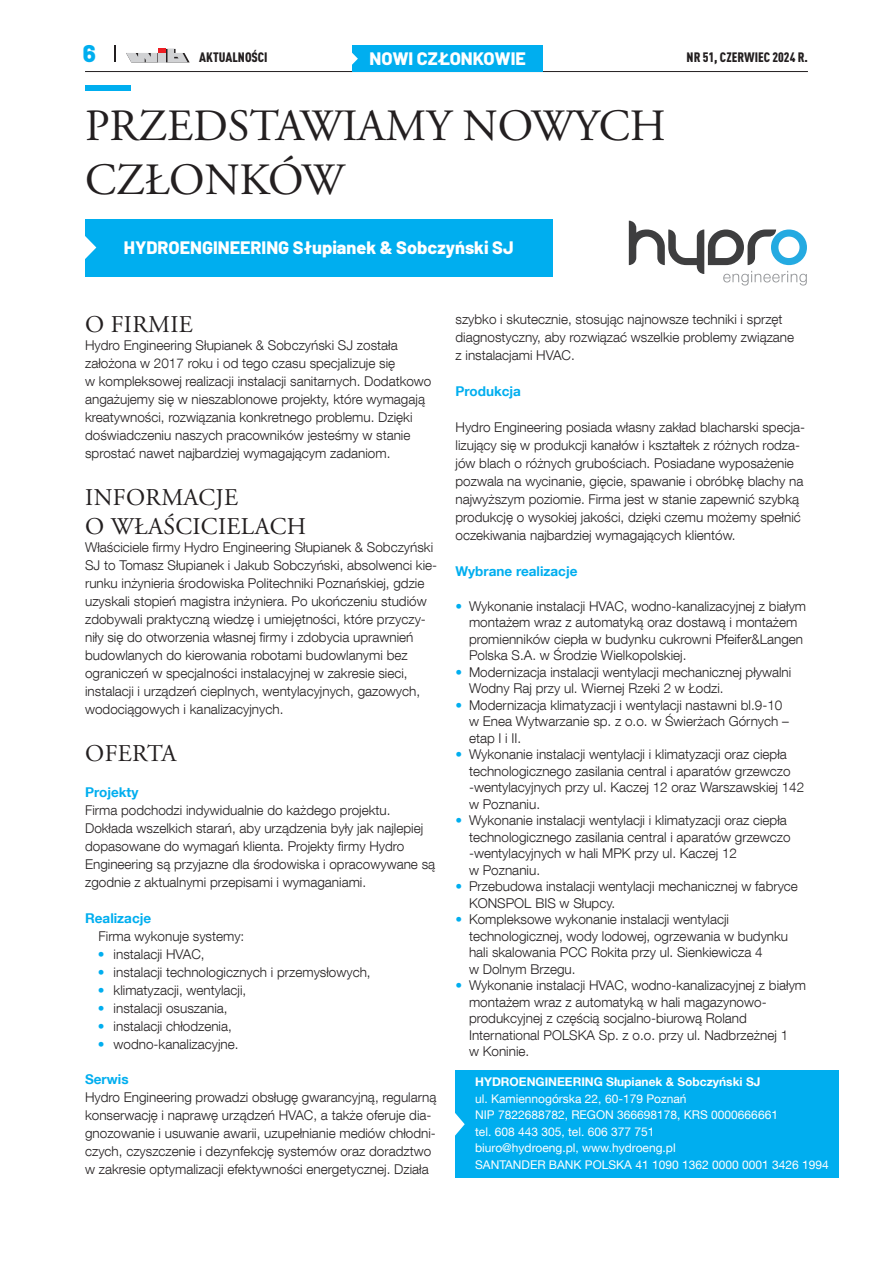
<style>
.page{position:relative;width:893px;height:1263px;background:#fff}
.page>*{position:absolute;margin:0;border:0;box-sizing:border-box;transform-origin:0 0}
.t1{font:44.7px/53.6px "Adobe Garamond Pro";color:#231f20}
.t2{font:24px/28.8px "Adobe Garamond Pro";letter-spacing:.015em;color:#231f20}
.t3{font:800 24px "Barlow";color:#00aeef}
.t4{font:800 18px "Barlow";color:#fff}
.t5{font:300 13.5px/18px "Helvetica Neue LT Com";color:#231f20}
.t6{font:700 13.5px "Helvetica Neue LT Com";color:#00aeef}
.t7{font:900 condensed 13.5px "DIN Pro";color:#231f20}
.t8{font:12px/16.5px "Helvetica Neue LT Com";color:#fff}
.t9{font:700 12px "Helvetica Neue LT Com";color:#fff}
.s1{color:#00aeef}
</style>
<div class="page">
<svg style="left:126px;top:49px;width:64px;height:13px"></svg>
<svg style="left:114px;top:45px;width:1px;height:17px"></svg>
<hr style="left:85px;top:71px;width:723px;height:1px;background:#231f20">
<div style="left:85px;top:85px;width:45px;height:6px;background:#00aeef"></div>
<svg style="left:629px;top:221px;width:178px;height:64px"></svg>
<div style="left:85px;top:219px;width:467px;height:57px;background:#00aeef"></div>
<svg style="left:85px;top:236px;width:11px;height:23px"></svg>
<div style="left:352px;top:45px;width:191px;height:27px;background:#00aeef"></div>
<svg style="left:352px;top:52px;width:6px;height:13px"></svg>
<div style="left:455px;top:1070px;width:383px;height:108px;background:#00aeef"></div>
<svg style="left:455px;top:1113px;width:10px;height:23px"></svg>
<h2 class="t3" style="left:83px;top:36px;width:15px">6</h2>
<p class="t7" style="left:199px;top:47px;width:70px">AKTUALNOŚCI</p>
<p class="t7" style="left:687px;top:47px;width:123px">NR 51, CZERWIEC 2024 R.</p>
<h3 class="t4" style="left:370px;top:45px;width:158px">NOWI CZŁONKOWIE</h3>
<h1 class="t1" style="left:85px;top:101px;width:582px">PRZEDSTAWIAMY NOWYCH<br>CZŁONKÓW</h1>
<h3 class="t4" style="left:124px;top:234px;width:391px">HYDROENGINEERING Słupianek &amp; Sobczyński SJ</h3>
<h2 class="t2" style="left:85px;top:311px;width:109px">O FIRMIE</h2>
<p class="t5" style="left:85px;top:336px;width:348px">Hydro Engineering Słupianek &amp; Sobczyński SJ została założona w 2017 roku i od tego czasu specjalizuje się<br>w kompleksowej realizacji instalacji sanitarnych. Dodatkowo angażujemy się w nieszablonowe projekty, które wymagają kreatywności, rozwiązania konkretnego problemu. Dzięki doświadczeniu naszych pracowników jesteśmy w stanie sprostać nawet najbardziej wymagającym zadaniom.</p>
<h2 class="t2" style="left:85px;top:484px;width:222px">INFORMACJE<br>O WŁAŚCICIELACH</h2>
<p class="t5" style="left:85px;top:538px;width:354px">Właściciele firmy Hydro Engineering Słupianek &amp; Sobczyński SJ to Tomasz Słupianek i Jakub Sobczyński, absolwenci kie&shy;runku inżynieria środowiska Politechniki Poznańskiej, gdzie uzyskali stopień magistra inżyniera. Po ukończeniu studiów zdobywali praktyczną wiedzę i umiejętności, które przyczy&shy;niły się do otworzenia własnej firmy i zdobycia uprawnień budowlanych do kierowania robotami budowlanymi bez ograniczeń w specjalności instalacyjnej w zakresie sieci, instalacji i urządzeń cieplnych, wentylacyjnych, gazowych, wodociągowych i kanalizacyjnych.</p>
<h2 class="t2" style="left:85px;top:739px;width:93px">OFERTA</h2>
<p class="t6" style="left:85px;top:783px;width:55px">Projekty</p>
<p class="t5" style="left:85px;top:800px;width:352px">Firma podchodzi indywidualnie do każdego projektu.<br>Dokłada wszelkich starań, aby urządzenia były jak najlepiej dopasowane do wymagań klienta. Projekty firmy Hydro Engineering są przyjazne dla środowiska i opracowywane są zgodnie z aktualnymi przepisami i wymaganiami.</p>
<p class="t6" style="left:85px;top:909px;width:68px">Realizacje</p>
<p class="t5" style="left:99px;top:926px;width:147px">Firma wykonuje systemy:</p>
<p class="t5" style="left:98px;top:944px;width:108px"><span class="s1">•</span> instalacji HVAC,</p>
<p class="t5" style="left:98px;top:962px;width:274px"><span class="s1">•</span> instalacji technologicznych i przemysłowych,</p>
<p class="t5" style="left:98px;top:980px;width:150px"><span class="s1">•</span> klimatyzacji, wentylacji,</p>
<p class="t5" style="left:98px;top:998px;width:131px"><span class="s1">•</span> instalacji osuszania,</p>
<p class="t5" style="left:98px;top:1016px;width:136px"><span class="s1">•</span> instalacji chłodzenia,</p>
<p class="t5" style="left:98px;top:1034px;width:142px"><span class="s1">•</span> wodno-kanalizacyjne.</p>
<p class="t6" style="left:85px;top:1071px;width:45px">Serwis</p>
<p class="t5" style="left:85px;top:1088px;width:353px">Hydro Engineering prowadzi obsługę gwarancyjną, regularną konserwację i naprawę urządzeń HVAC, a także oferuje dia&shy;gnozowanie i usuwanie awarii, uzupełnianie mediów chłodni&shy;czych, czyszczenie i dezynfekcję systemów oraz doradztwo w zakresie optymalizacji efektywności energetycznej. Działa</p>
<p class="t5" style="left:456px;top:310px;width:340px">szybko i skutecznie, stosując najnowsze techniki i sprzęt diagnostyczny, aby rozwiązać wszelkie problemy związane z instalacjami HVAC.</p>
<p class="t6" style="left:456px;top:383px;width:67px">Produkcja</p>
<p class="t5" style="left:456px;top:418px;width:351px">Hydro Engineering posiada własny zakład blacharski specja&shy;lizujący się w produkcji kanałów i kształtek z różnych rodza&shy;jów blach o różnych grubościach. Posiadane wyposażenie pozwala na wycinanie, gięcie, spawanie i obróbkę blachy na najwyższym poziomie. Firma jest w stanie zapewnić szybką produkcję o wysokiej jakości, dzięki czemu możemy spełnić oczekiwania najbardziej wymagających klientów.</p>
<p class="t6" style="left:456px;top:563px;width:123px">Wybrane realizacje</p>
<p class="t5" style="left:469px;top:597px;width:339px;line-height:16.5px;text-indent:-14px"><span class="s1">•</span> Wykonanie instalacji HVAC, wodno-kanalizacyjnej z białym montażem wraz z automatyką oraz dostawą i montażem promienników ciepła w budynku cukrowni Pfeifer&amp;Langen Polska S.A. w Środzie Wielkopolskiej.</p>
<p class="t5" style="left:469px;top:663px;width:324px;line-height:16.5px;text-indent:-14px"><span class="s1">•</span> Modernizacja instalacji wentylacji mechanicznej pływalni<br>Wodny Raj przy ul. Wiernej Rzeki 2 w Łodzi.</p>
<p class="t5" style="left:469px;top:696px;width:321px;line-height:16.5px;text-indent:-14px"><span class="s1">•</span> Modernizacja klimatyzacji i wentylacji nastawni bl.9-10 w Enea Wytwarzanie sp. z o.o. w Świerżach Górnych – etap I i II.</p>
<p class="t5" style="left:469px;top:746px;width:337px;line-height:16.5px;text-indent:-14px"><span class="s1">•</span> Wykonanie instalacji wentylacji i klimatyzacji oraz ciepła technologicznego zasilania central i aparatów grzewczo -wentylacyjnych przy ul. Kaczej 12 oraz Warszawskiej 142 w Poznaniu.</p>
<p class="t5" style="left:469px;top:812px;width:323px;line-height:16.5px;text-indent:-14px"><span class="s1">•</span> Wykonanie instalacji wentylacji i klimatyzacji oraz ciepła technologicznego zasilania central i aparatów grzewczo -wentylacyjnych w hali MPK przy ul. Kaczej 12<br>w Poznaniu.</p>
<p class="t5" style="left:469px;top:878px;width:330px;line-height:16.5px;text-indent:-14px"><span class="s1">•</span> Przebudowa instalacji wentylacji mechanicznej w fabryce<br>KONSPOL BIS w Słupcy.</p>
<p class="t5" style="left:469px;top:911px;width:321px;line-height:16.5px;text-indent:-14px"><span class="s1">•</span> Kompleksowe wykonanie instalacji wentylacji technologicznej, wody lodowej, ogrzewania w budynku hali skalowania PCC Rokita przy ul. Sienkiewicza 4<br>w Dolnym Brzegu.</p>
<p class="t5" style="left:469px;top:977px;width:339px;line-height:16.5px;text-indent:-14px"><span class="s1">•</span> Wykonanie instalacji HVAC, wodno-kanalizacyjnej z białym montażem wraz z automatyką w hali magazynowo&shy;produkcyjnej z częścią socjalno-biurową Roland International POLSKA Sp. z o.o. przy ul. Nadbrzeżnej 1<br>w Koninie.</p>
<p class="t9" style="left:475px;top:1074px;width:287px">HYDROENGINEERING Słupianek &amp; Sobczyński SJ</p>
<p class="t8" style="left:475px;top:1090px;width:355px">ul. Kamiennogórska 22, 60-179 Poznań<br>NIP 7822688782, REGON 366698178, KRS 0000666661<br>tel. 608 443 305, tel. 606 377 751<br>biuro@hydroeng.pl, www.hydroeng.pl<br>SANTANDER BANK POLSKA 41 1090 1362 0000 0001 3426 1994</p>
</div>
